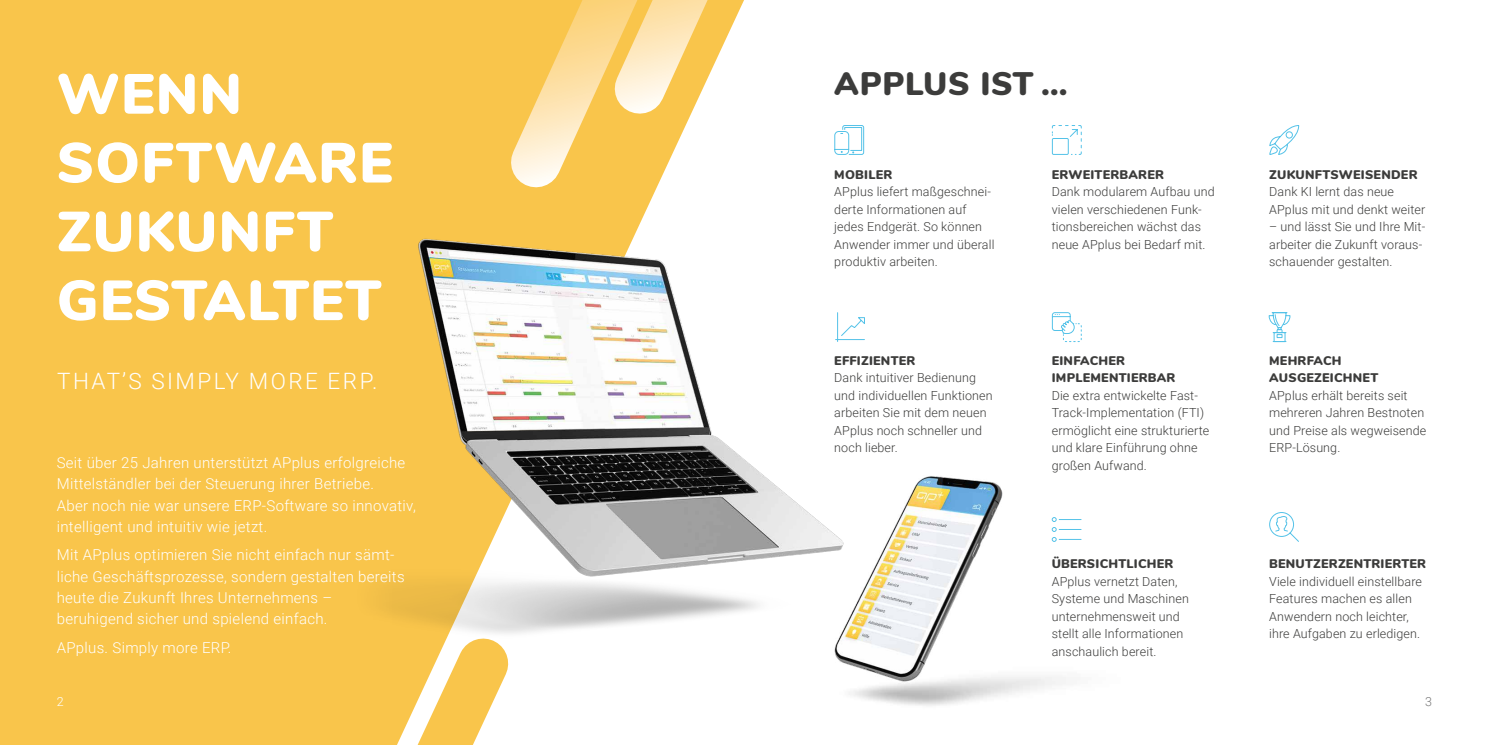
<style>
.page{position:relative;width:1489px;height:745px;background:#fff}
.page>*{position:absolute;margin:0;border:0;box-sizing:border-box;transform-origin:0 0}
.t1{font:900 56.25px/68.8px "Nunito";letter-spacing:.02em;color:#fff}
.t2{font:900 32.5px "Nunito";letter-spacing:.02em;color:#3c3c3b}
.t3{font:300 22.5px "Roboto";letter-spacing:.11em;color:#fff}
.t4{font:300 15px/21.2px "Roboto";letter-spacing:.02em;color:#fff}
.t5{font:300 12.5px/17.5px "Roboto";letter-spacing:.01em;color:#3c3c3b}
.t6{font:900 12.5px/17.5px "Nunito";letter-spacing:.02em;color:#3c3c3b}
.t7{font:300 12.5px "Roboto";color:#777}
.t8{font:300 12.5px "Roboto";color:#fff}
</style>
<div class="page">
<div style="left:0;top:0;width:470px;height:744px;background:#f9c54b"></div>
<svg style="left:244px;top:596px;width:256px;height:148px;background:#f9cc61"></svg>
<svg style="left:470px;top:0;width:202px;height:222px;background:#facd67"></svg>
<svg style="left:573px;top:0;width:292px;height:155px"></svg>
<img style="left:255px;top:222px;width:539px;height:465px">
<img style="left:794px;top:476px;width:288px;height:230px">
<svg style="left:833px;top:124px;width:31px;height:31px"></svg>
<svg style="left:1269px;top:125px;width:30px;height:30px"></svg>
<svg style="left:1051px;top:125px;width:31px;height:30px"></svg>
<svg style="left:835px;top:312px;width:30px;height:30px"></svg>
<svg style="left:1051px;top:312px;width:31px;height:30px"></svg>
<svg style="left:1268px;top:312px;width:22px;height:30px"></svg>
<svg style="left:1051px;top:516px;width:30px;height:26px"></svg>
<svg style="left:1269px;top:512px;width:30px;height:30px"></svg>
<h1 class="t1" style="left:57px;top:56px;width:337px">WENN<br>SOFTWARE<br>ZUKUNFT<br>GESTALTET</h1>
<h3 class="t3" style="left:57px;top:365px;width:322px">THAT’S SIMPLY MORE ERP.</h3>
<p class="t4" style="left:57px;top:451px;width:360px">Seit über 25 Jahren unterstützt APplus erfolgreiche Mittelständler bei der Steuerung ihrer Betriebe.<br>Aber noch nie war unsere ERP-Software so innovativ, intelligent und intuitiv wie jetzt.</p>
<p class="t4" style="left:57px;top:543px;width:349px">Mit APplus optimieren Sie nicht einfach nur sämt&shy;liche Geschäftsprozesse, sondern gestalten bereits heute die Zukunft Ihres Unternehmens – beruhigend sicher und spielend einfach.</p>
<p class="t4" style="left:57px;top:635px;width:176px">APplus. Simply more ERP.</p>
<p class="t8" style="left:57px;top:692px;width:8px">2</p>
<h2 class="t2" style="left:834px;top:59px;width:235px">APPLUS IST …</h2>
<p class="t6" style="left:834px;top:164px;width:60px">MOBILER</p>
<p class="t5" style="left:834px;top:182px;width:162px">APplus liefert maßgeschnei&shy;derte Informationen auf jedes Endgerät. So können<br>Anwender immer und überall produktiv arbeiten.</p>
<p class="t6" style="left:834px;top:350px;width:83px">EFFIZIENTER</p>
<p class="t5" style="left:834px;top:368px;width:160px">Dank intuitiver Bedienung und individuellen Funktionen arbeiten Sie mit dem neuen<br>APplus noch schneller und noch lieber.</p>
<p class="t6" style="left:1051px;top:164px;width:114px">ERWEITERBARER</p>
<p class="t5" style="left:1051px;top:182px;width:164px">Dank modularem Aufbau und vielen verschiedenen Funk&shy;tionsbereichen wächst das neue APplus bei Bedarf mit.</p>
<p class="t6" style="left:1051px;top:350px;width:125px">EINFACHER<br>IMPLEMENTIERBAR</p>
<p class="t5" style="left:1051px;top:385px;width:159px">Die extra entwickelte Fast-<br>Track-Implementation (FTI) ermöglicht eine strukturierte und klare Einführung ohne großen Aufwand.</p>
<p class="t6" style="left:1051px;top:554px;width:123px">ÜBERSICHTLICHER</p>
<p class="t5" style="left:1051px;top:571px;width:139px">APplus vernetzt Daten,<br>Systeme und Maschinen unternehmensweit und stellt alle Informationen anschaulich bereit.</p>
<p class="t6" style="left:1269px;top:164px;width:150px">ZUKUNFTSWEISENDER</p>
<p class="t5" style="left:1269px;top:182px;width:158px">Dank KI lernt das neue<br>APplus mit und denkt weiter</p>
<p class="t5" style="left:1269px;top:217px;width:157px">– und lässt Sie und Ihre Mit&shy;arbeiter die Zukunft voraus&shy;schauender gestalten.</p>
<p class="t6" style="left:1269px;top:350px;width:111px">MEHRFACH<br>AUSGEZEICHNET</p>
<p class="t5" style="left:1269px;top:385px;width:159px">APplus erhält bereits seit mehreren Jahren Bestnoten und Preise als wegweisende<br>ERP-Lösung.</p>
<p class="t6" style="left:1269px;top:554px;width:158px">BENUTZERZENTRIERTER</p>
<p class="t5" style="left:1269px;top:571px;width:154px">Viele individuell einstellbare<br>Features machen es allen<br>Anwendern noch leichter, ihre Aufgaben zu erledigen.</p>
<p class="t7" style="left:1424px;top:692px;width:8px">3</p>
</div>
